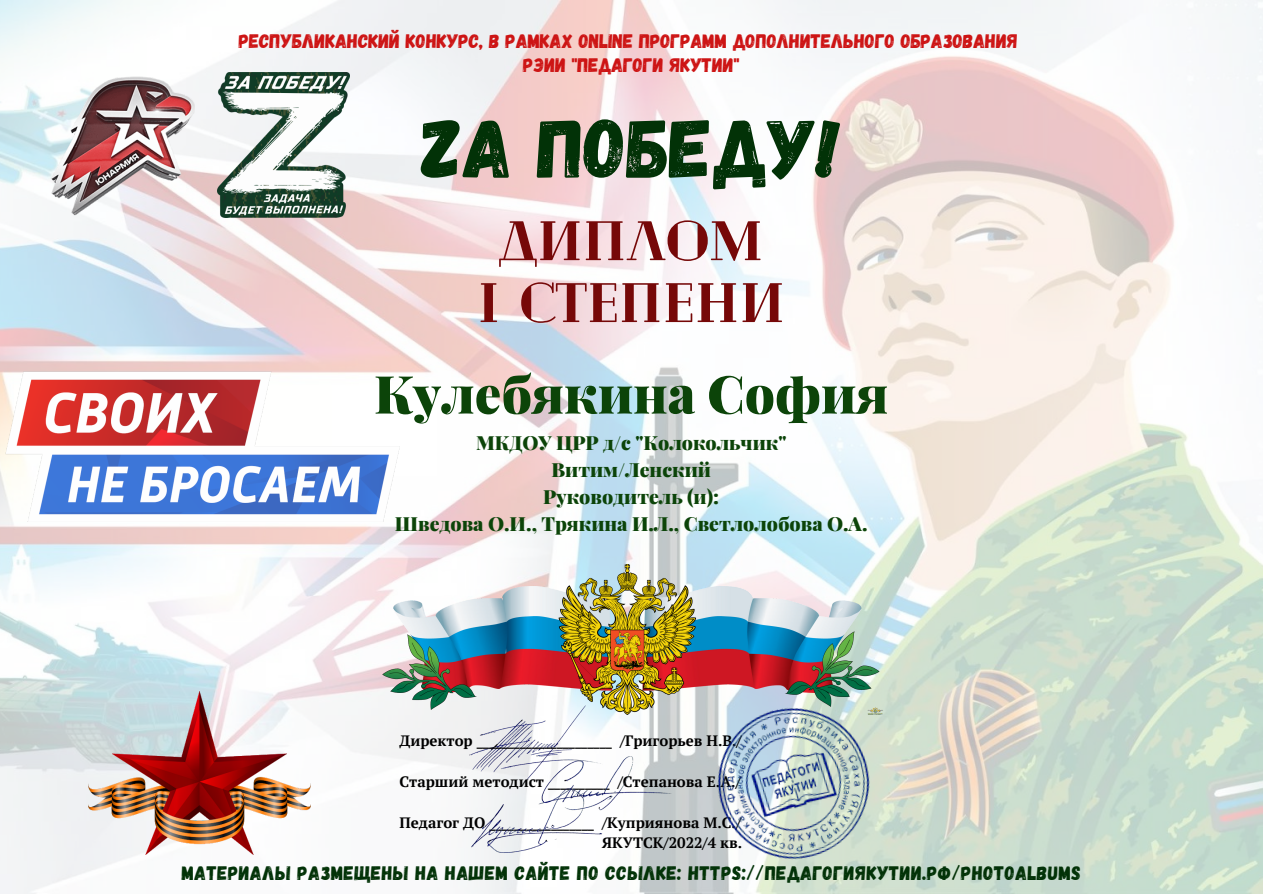
<style>
.page{position:relative;width:1263px;height:894px;background:#fff}
.page>*{position:absolute;margin:0;border:0;box-sizing:border-box;transform-origin:0 0}
.t1{font:82.5px "Gagalin";color:#023207}
.t2{font:900 55.5px/61.8px "Cheque";color:#760808;text-align:center}
.t3{font:900 52.5px "Playfair Display";color:#0c4409}
.t4{font:900 19.5px/27px "Playfair Display";color:#0c4409;text-align:center}
.t5{font:19.5px/23.5px "Gagalin";color:#cd1414;text-align:center}
.t6{font:19.5px "Gagalin";letter-spacing:.025em;color:#023207}
.t7{font:700 15px/20.2px "PT Serif";color:#000;text-align:right}
</style>
<div class="page">
<img style="left:0;top:0;width:1263px;height:893px">
<img style="left:468px;top:714px;width:138px;height:68px">
<img style="left:538px;top:753px;width:135px;height:59px">
<img style="left:470px;top:783px;width:136px;height:71px">
<img style="left:704px;top:694px;width:180px;height:178px">
<img style="left:46px;top:72px;width:156px;height:145px">
<img style="left:217px;top:72px;width:133px;height:145px">
<img style="left:89px;top:690px;width:221px;height:164px">
<img style="left:379px;top:564px;width:504px;height:150px">
<img style="left:5px;top:371px;width:395px;height:151px">
<h3 class="t5" style="left:239px;top:29px;width:781px">РЕСПУБЛИКАНСКИЙ КОНКУРС, В РАМКАХ ONLINE ПРОГРАММ ДОПОЛНИТЕЛЬНОГО ОБРАЗОВАНИЯ<br>РЭИИ "ПЕДАГОГИ ЯКУТИИ"</h3>
<h1 class="t1" style="left:422px;top:95px;width:421px">ZA ПОБЕДУ!</h1>
<h2 class="t2" style="left:477px;top:207px;width:309px">ДИПЛОМ<br>I степени</h2>
<h3 class="t3" style="left:374px;top:357px;width:516px">Кулебякина София</h3>
<h3 class="t4" style="left:395px;top:428px;width:474px">МКДОУ ЦРР д/с "Колокольчик"<br>Витим/Ленский<br>Руководитель (и):<br>Шведова О.И., Трякина И.Л., Светлолобова О.А.</h3>
<p class="t7" style="left:400px;top:730px;width:344px">Директор ______________________ /Григорьев Н.В./</p>
<p class="t7" style="left:400px;top:771px;width:343px">Старший методист __________ /Степанова Е.А./</p>
<p class="t7" style="left:400px;top:811px;width:344px">Педагог ДО _________________ /Куприянова М.С./<br>ЯКУТСК/2022/4 кв.</p>
<h3 class="t6" style="left:182px;top:859px;width:900px">МАТЕРИАЛЫ РАЗМЕЩЕНЫ НА НАШЕМ САЙТЕ ПО ССЫЛКЕ: HTTPS://ПЕДАГОГИЯКУТИИ.РФ/PHOTOALBUMS</h3>
</div>
